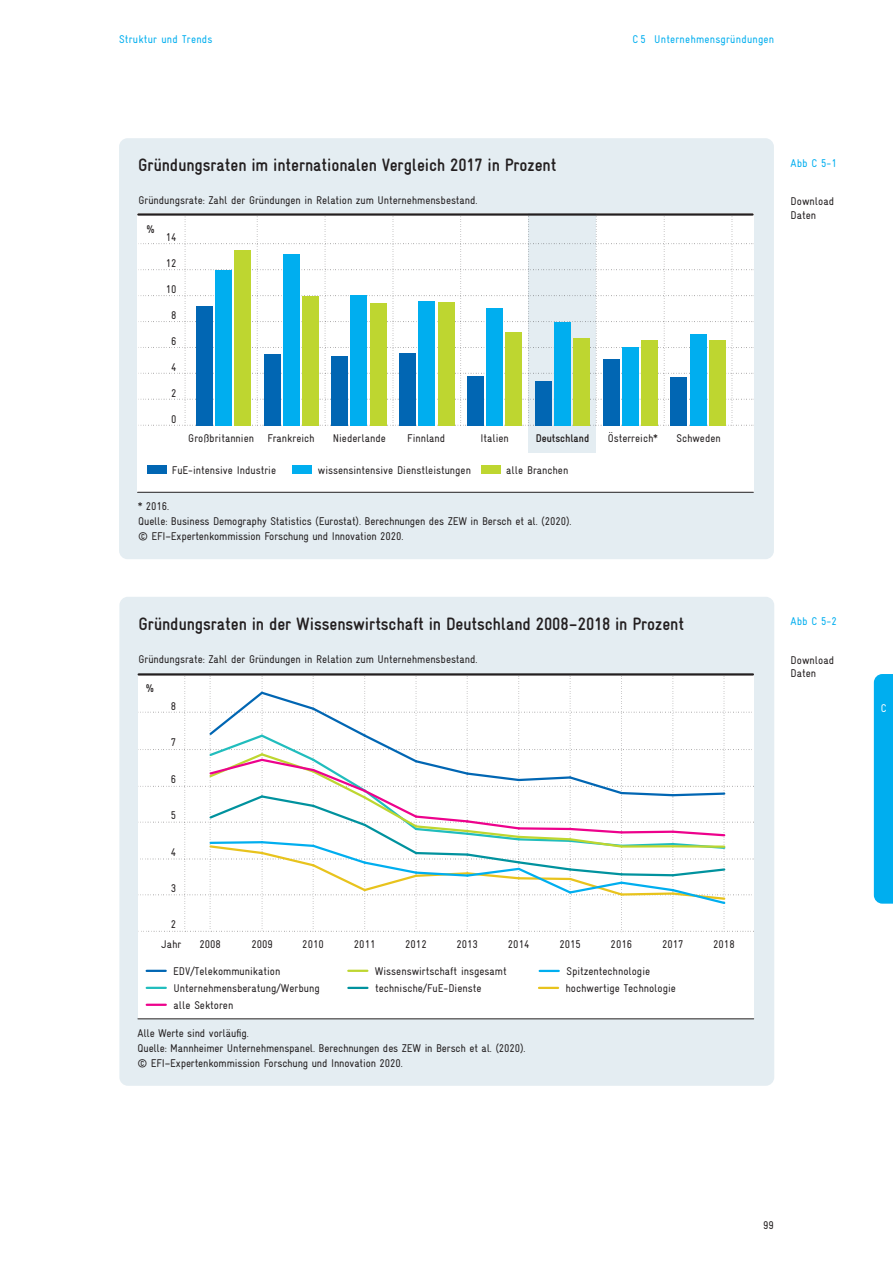
<style>
.page{position:relative;width:893px;height:1263px;background:#fff}
.page>*{position:absolute;margin:0;border:0;box-sizing:border-box;transform-origin:0 0}
.Tabelle_Grafik_Headl{font:700 condensed 18px "Gravur";letter-spacing:-.005em;color:#231f20}
.Quellenangabe_Gravur{font:condensed 11.25px/17px "Gravur";color:#231f20}
.Tabelle_Grafik_Headl-2{font:condensed 11.25px "Gravur";letter-spacing:-.005em;color:#231f20}
.Kolumnentitel_Gravur{font:condensed 11.25px "Gravur";letter-spacing:.02em;color:#00aeef}
.Normal_Abbildungsnum{font:condensed 11.25px "Gravur";color:#231f20}
.Abbildungsnummern_Gr{font:condensed 11.25px "Gravur";color:#00aeef}
.t1{font:700 condensed 11.25px "Gravur";color:#231f20}
.t2{font:condensed 11.25px "Gravur";color:#fff}
</style>
<div class="page">
<div style="left:874px;top:674px;width:19px;height:230px;background:#00aeef"></div>
<div style="left:119px;top:138px;width:655px;height:421px;background:#e4edf2;border-radius:9px"></div>
<div style="left:137px;top:213px;width:617px;height:279px;background:#fff"></div>
<div style="left:528px;top:213px;width:68px;height:240px;background:#e4edf2"></div>
<svg style="left:140px;top:213px;width:614px;height:213px"></svg>
<div style="left:196px;top:306px;width:17px;height:120px;background:#0166b3"></div>
<div style="left:215px;top:270px;width:17px;height:156px;background:#00aeef"></div>
<div style="left:234px;top:250px;width:17px;height:176px;background:#bed630"></div>
<div style="left:264px;top:354px;width:16px;height:72px;background:#0166b3"></div>
<div style="left:283px;top:254px;width:17px;height:172px;background:#00aeef"></div>
<div style="left:302px;top:296px;width:17px;height:130px;background:#bed630"></div>
<div style="left:332px;top:356px;width:16px;height:70px;background:#0166b3"></div>
<div style="left:351px;top:295px;width:16px;height:131px;background:#00aeef"></div>
<div style="left:370px;top:303px;width:16px;height:123px;background:#bed630"></div>
<div style="left:399px;top:353px;width:17px;height:73px;background:#0166b3"></div>
<div style="left:419px;top:301px;width:16px;height:125px;background:#00aeef"></div>
<div style="left:438px;top:302px;width:16px;height:124px;background:#bed630"></div>
<div style="left:467px;top:376px;width:17px;height:50px;background:#0166b3"></div>
<div style="left:486px;top:308px;width:17px;height:118px;background:#00aeef"></div>
<div style="left:506px;top:332px;width:16px;height:94px;background:#bed630"></div>
<div style="left:535px;top:381px;width:17px;height:45px;background:#0166b3"></div>
<div style="left:554px;top:322px;width:17px;height:104px;background:#00aeef"></div>
<div style="left:573px;top:338px;width:17px;height:88px;background:#bed630"></div>
<div style="left:603px;top:360px;width:16px;height:66px;background:#0166b3"></div>
<div style="left:622px;top:347px;width:17px;height:79px;background:#00aeef"></div>
<div style="left:641px;top:340px;width:17px;height:86px;background:#bed630"></div>
<div style="left:671px;top:377px;width:16px;height:49px;background:#0166b3"></div>
<div style="left:690px;top:334px;width:16px;height:92px;background:#00aeef"></div>
<div style="left:709px;top:340px;width:17px;height:86px;background:#bed630"></div>
<div style="left:148px;top:466px;width:19px;height:8px;background:#0166b3"></div>
<div style="left:293px;top:466px;width:19px;height:8px;background:#00aeef"></div>
<div style="left:481px;top:466px;width:19px;height:8px;background:#bed630"></div>
<hr style="left:138px;top:213px;width:615px;height:3px;background:#231f20">
<hr style="left:138px;top:492px;width:615px;height:1px;background:#231f20">
<div style="left:119px;top:597px;width:655px;height:489px;background:#e4edf2;border-radius:9px"></div>
<div style="left:139px;top:676px;width:614px;height:342px;background:#fff"></div>
<svg style="left:140px;top:676px;width:613px;height:257px"></svg>
<svg style="left:147px;top:987px;width:19px;height:2px"></svg>
<svg style="left:147px;top:1004px;width:19px;height:2px"></svg>
<svg style="left:147px;top:970px;width:19px;height:2px"></svg>
<svg style="left:348px;top:987px;width:19px;height:2px"></svg>
<svg style="left:540px;top:970px;width:19px;height:2px"></svg>
<svg style="left:348px;top:970px;width:19px;height:2px"></svg>
<svg style="left:539px;top:987px;width:19px;height:2px"></svg>
<hr style="left:139px;top:673px;width:614px;height:2px;background:#231f20">
<hr style="left:138px;top:1018px;width:616px;height:1px;background:#231f20">
<p class="Kolumnentitel_Gravur" style="left:119px;top:33px;width:95px">Struktur und Trends</p>
<p class="Kolumnentitel_Gravur" style="left:633px;top:33px;width:143px">C 5 Unternehmensgründungen</p>
<p class="Tabelle_Grafik_Headl" style="left:138px;top:155px;width:420px">Gründungsraten im internationalen Vergleich 2017 in Prozent</p>
<p class="Tabelle_Grafik_Headl-2" style="left:139px;top:194px;width:340px">Gründungsrate: Zahl der Gründungen in Relation zum Unternehmensbestand.</p>
<p class="Quellenangabe_Gravur" style="left:146px;top:221px;width:10px">%</p>
<p class="Quellenangabe_Gravur" style="left:166px;top:229px;width:12px">14</p>
<p class="Quellenangabe_Gravur" style="left:166px;top:255px;width:12px">12</p>
<p class="Quellenangabe_Gravur" style="left:166px;top:281px;width:12px">10</p>
<p class="Quellenangabe_Gravur" style="left:171px;top:307px;width:7px">8</p>
<p class="Quellenangabe_Gravur" style="left:171px;top:333px;width:7px">6</p>
<p class="Quellenangabe_Gravur" style="left:171px;top:359px;width:7px">4</p>
<p class="Quellenangabe_Gravur" style="left:171px;top:384px;width:7px">2</p>
<p class="Quellenangabe_Gravur" style="left:171px;top:410px;width:7px">0</p>
<p class="Quellenangabe_Gravur" style="left:188px;top:430px;width:128px">Großbritannien Frankreich</p>
<p class="Quellenangabe_Gravur" style="left:333px;top:430px;width:55px">Niederlande</p>
<p class="Quellenangabe_Gravur" style="left:407px;top:430px;width:40px">Finnland</p>
<p class="Quellenangabe_Gravur" style="left:480px;top:430px;width:30px">Italien</p>
<p class="t1" style="left:536px;top:432px;width:55px">Deutschland</p>
<p class="Quellenangabe_Gravur" style="left:608px;top:430px;width:51px">Österreich*</p>
<p class="Quellenangabe_Gravur" style="left:676px;top:430px;width:46px">Schweden</p>
<p class="Quellenangabe_Gravur" style="left:172px;top:462px;width:106px">FuE-intensive Industrie</p>
<p class="Quellenangabe_Gravur" style="left:318px;top:462px;width:155px">wissensintensive Dienstleistungen</p>
<p class="Quellenangabe_Gravur" style="left:506px;top:462px;width:64px">alle Branchen</p>
<p class="Quellenangabe_Gravur" style="left:138px;top:498px;width:32px">* 2016.</p>
<p class="Quellenangabe_Gravur" style="left:138px;top:513px;width:435px">Quelle: Business Demography Statistics (Eurostat). Berechnungen des ZEW in Bersch et al. (2020).</p>
<p class="Quellenangabe_Gravur" style="left:138px;top:528px;width:267px">© EFI–Expertenkommission Forschung und Innovation 2020.</p>
<p class="Tabelle_Grafik_Headl" style="left:139px;top:614px;width:547px">Gründungsraten in der Wissenswirtschaft in Deutschland 2008–2018 in Prozent</p>
<p class="Tabelle_Grafik_Headl-2" style="left:139px;top:653px;width:340px">Gründungsrate: Zahl der Gründungen in Relation zum Unternehmensbestand.</p>
<p class="Quellenangabe_Gravur" style="left:146px;top:680px;width:10px">%</p>
<p class="Quellenangabe_Gravur" style="left:171px;top:697px;width:7px">8</p>
<p class="Quellenangabe_Gravur" style="left:171px;top:734px;width:7px">7</p>
<p class="Quellenangabe_Gravur" style="left:171px;top:771px;width:7px">6</p>
<p class="Quellenangabe_Gravur" style="left:171px;top:807px;width:7px">5</p>
<p class="Quellenangabe_Gravur" style="left:171px;top:843px;width:7px">4</p>
<p class="Quellenangabe_Gravur" style="left:171px;top:880px;width:7px">3</p>
<p class="Quellenangabe_Gravur" style="left:171px;top:916px;width:7px">2</p>
<p class="Quellenangabe_Gravur" style="left:161px;top:936px;width:21px">Jahr</p>
<p class="Quellenangabe_Gravur" style="left:199px;top:936px;width:23px">2008</p>
<p class="Quellenangabe_Gravur" style="left:251px;top:936px;width:23px">2009</p>
<p class="Quellenangabe_Gravur" style="left:302px;top:936px;width:23px">2010</p>
<p class="Quellenangabe_Gravur" style="left:354px;top:936px;width:23px">2011</p>
<p class="Quellenangabe_Gravur" style="left:405px;top:936px;width:23px">2012</p>
<p class="Quellenangabe_Gravur" style="left:456px;top:936px;width:23px">2013</p>
<p class="Quellenangabe_Gravur" style="left:508px;top:936px;width:23px">2014</p>
<p class="Quellenangabe_Gravur" style="left:559px;top:936px;width:23px">2015</p>
<p class="Quellenangabe_Gravur" style="left:611px;top:936px;width:23px">2016</p>
<p class="Quellenangabe_Gravur" style="left:662px;top:936px;width:23px">2017</p>
<p class="Quellenangabe_Gravur" style="left:713px;top:936px;width:23px">2018</p>
<p class="Quellenangabe_Gravur" style="left:173px;top:963px;width:109px">EDV/Telekommunikation</p>
<p class="Quellenangabe_Gravur" style="left:174px;top:996px;width:61px">alle Sektoren</p>
<p class="Quellenangabe_Gravur" style="left:174px;top:980px;width:148px">Unternehmensberatung/Werbung</p>
<p class="Quellenangabe_Gravur" style="left:375px;top:963px;width:133px">Wissenswirtschaft insgesamt</p>
<p class="Quellenangabe_Gravur" style="left:566px;top:963px;width:112px">Spitzentechnologie hochwertige Technologie</p>
<p class="Quellenangabe_Gravur" style="left:375px;top:980px;width:108px">technische/FuE-Dienste</p>
<p class="Quellenangabe_Gravur" style="left:138px;top:1024px;width:113px">Alle Werte sind vorläufig.</p>
<p class="Quellenangabe_Gravur" style="left:138px;top:1039px;width:390px">Quelle: Mannheimer Unternehmenspanel. Berechnungen des ZEW in Bersch et al. (2020).</p>
<p class="Quellenangabe_Gravur" style="left:138px;top:1054px;width:267px">© EFI–Expertenkommission Forschung und Innovation 2020.</p>
<p class="Abbildungsnummern_Gr" style="left:791px;top:157px;width:48px">Abb C 5-1</p>
<p class="Normal_Abbildungsnum" style="left:791px;top:195px;width:45px">Download</p>
<p class="Normal_Abbildungsnum" style="left:791px;top:209px;width:27px">Daten</p>
<p class="Abbildungsnummern_Gr" style="left:791px;top:615px;width:48px">Abb C 5-2</p>
<p class="Normal_Abbildungsnum" style="left:791px;top:654px;width:45px">Download</p>
<p class="Normal_Abbildungsnum" style="left:791px;top:667px;width:27px">Daten</p>
<p class="t2" style="left:881px;top:702px;width:7px">C</p>
<p class="Quellenangabe_Gravur" style="left:763px;top:1217px;width:12px">99</p>
</div>
